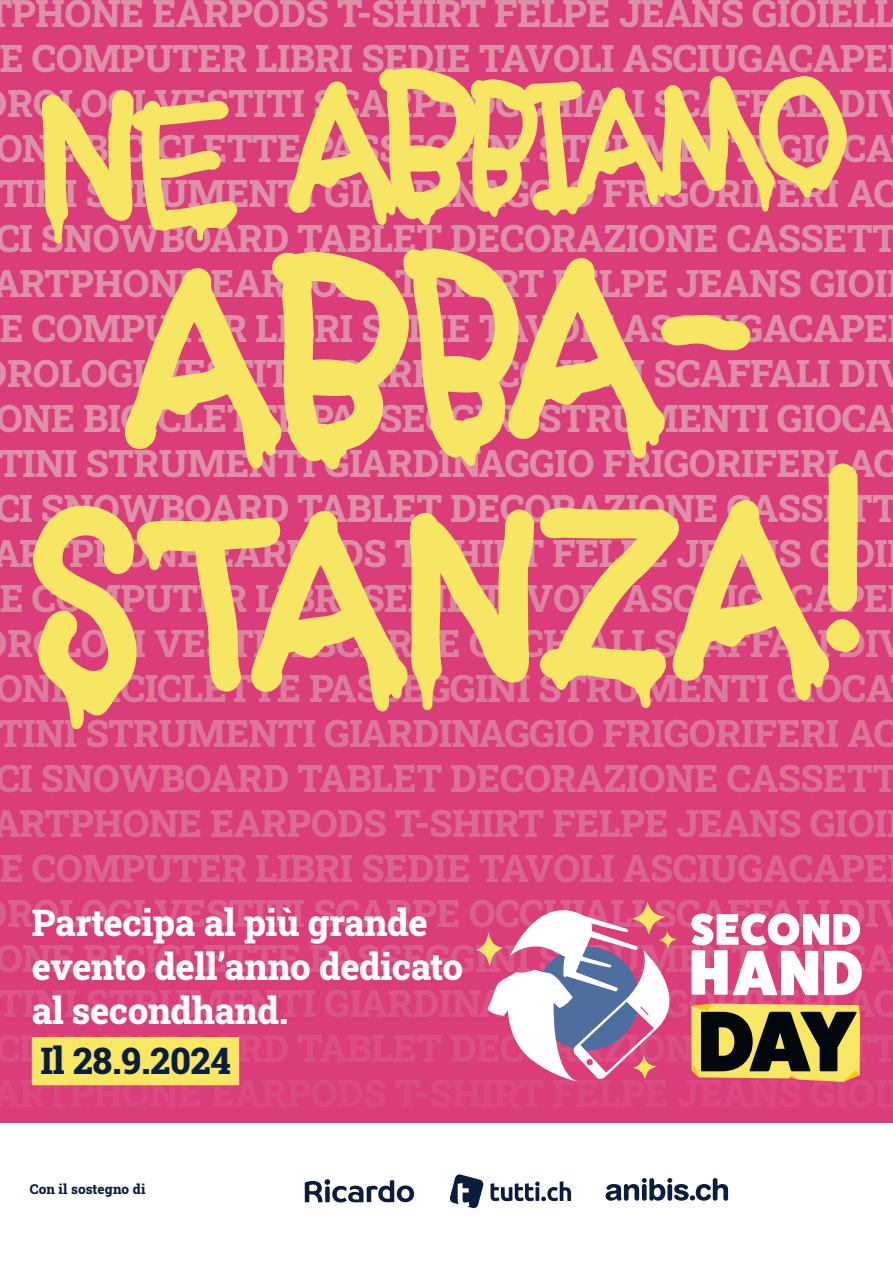
<style>
.page{position:relative;width:893px;height:1263px;background:#fff}
.page>*{position:absolute;margin:0;border:0;box-sizing:border-box;transform-origin:0 0}
.t1{font:243px "Markera Gravity";color:#f7e663}
.t2{font:153.15px "Markera Gravity";color:#f7e663}
.t3{font:800 37.5px/45px "Roboto Slab";letter-spacing:-.01em;color:#dd90a7;text-align:center}
.t4{font:800 36.53px/43.8px "Roboto Slab";letter-spacing:-.01em;color:#fff}
.t5{font:800 36.53px "Roboto Slab";letter-spacing:-.01em;color:#0a1d3d}
.t6{font:800 13.5px "Roboto Slab";letter-spacing:.005em;color:#0a1d3d}
.s1{font-size:183.3px}
.s2{font-size:175.35px}
.s3{font-size:143.48px}
</style>
<div class="page">
<div style="left:0;top:0;width:893px;height:1123px;background:#db3d7b"></div>
<div style="left:32px;top:1037px;width:207px;height:48px;background:#f7e762"></div>
<svg style="left:476px;top:902px;width:386px;height:180px"></svg>
<svg style="left:305px;top:1179px;width:109px;height:24px"></svg>
<svg style="left:605px;top:1178px;width:123px;height:23px"></svg>
<svg style="left:449px;top:1174px;width:35px;height:34px"></svg>
<svg style="left:490px;top:1181px;width:81px;height:20px"></svg>
<p class="t3" style="left:-8px;top:-10px;width:915px">PHONE EARPODS T-SHIRT FELPE JEANS GIOIELL E COMPUTER LIBRI SEDIE TAVOLI ASCIUGACAPE ROLOGI VESTITI SCARPE OCCHIALI SCAFFALI DIV ONE BICICLETTE PASSEGGINI STRUMENTI GIOCA TINI STRUMENTI GIARDINAGGIO FRIGORIFERI AC CI SNOWBOARD TABLET DECORAZIONE CASSETT ARTPHONE EARPODS T-SHIRT FELPE JEANS GIOI E COMPUTER LIBRI SEDIE TAVOLI ASCIUGACAPE ROLOGI VESTITI SCARPE OCCHIALI SCAFFALI DIV ONE BICICLETTE PASSEGGINI STRUMENTI GIOCA TINI STRUMENTI GIARDINAGGIO FRIGORIFERI AC CI SNOWBOARD TABLET DECORAZIONE CASSETT ARTPHONE EARPODS T-SHIRT FELPE JEANS GIOI E COMPUTER LIBRI SEDIE TAVOLI ASCIUGACAPE ROLOGI VESTITI SCARPE OCCHIALI SCAFFALI DIV ONE BICICLETTE PASSEGGINI STRUMENTI GIOCA TINI STRUMENTI GIARDINAGGIO FRIGORIFERI AC CI SNOWBOARD TABLET DECORAZIONE CASSETT ARTPHONE EARPODS T-SHIRT FELPE JEANS GIOI E COMPUTER LIBRI SEDIE TAVOLI ASCIUGACAPE ROLOGI VESTITI SCARPE OCCHIALI SCAFFALI DIV ONE BICICLETTE PASSEGGINI STRUMENTI GIOCA TINI STRUMENTI GIARDINAGGIO FRIGORIFERI AC</p>
<p class="t2" style="left:44px;top:68px;width:804px;rotate:-3deg"><span class="s1">N</span>E <span class="s2">AB</span>BI<span class="s3">A</span>MO</p>
<p class="t1" style="left:31px;top:447px;width:851px;rotate:-1deg">STANZA!</p>
<p class="t4" style="left:32px;top:900px;width:433px">Partecipa al più grande evento dell’anno dedicato al secondhand.</p>
<p class="t5" style="left:40px;top:1036px;width:192px">Il 28.9.2024</p>
<p class="t6" style="left:30px;top:1180px;width:117px">Con il sostegno di</p>
</div>
